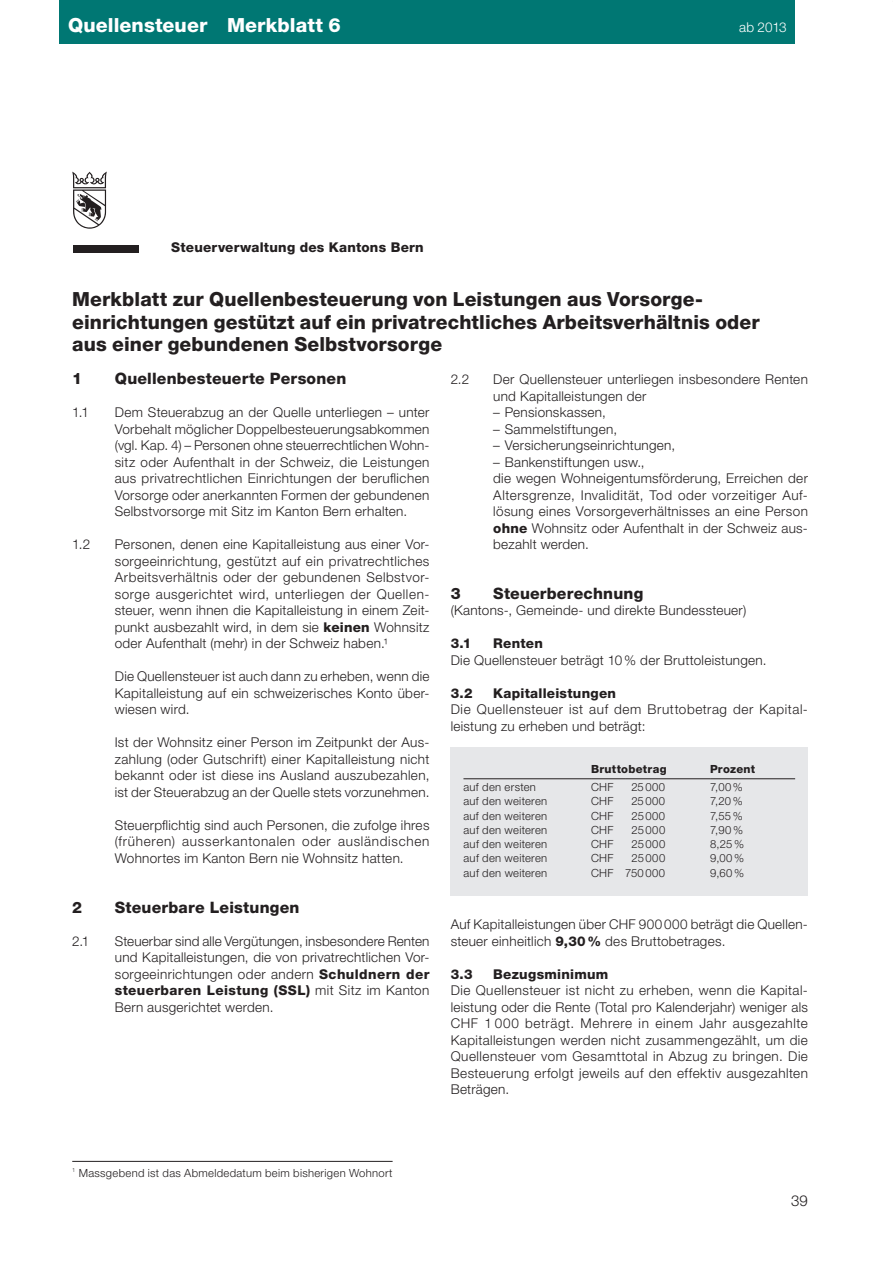
<style>
.page{position:relative;width:893px;height:1263px;background:#fff}
.page>*{position:absolute;margin:0;border:0;box-sizing:border-box;transform-origin:0 0}
.t1{font:800 19.5px/22.5px "Helvetica Neue LT Std";letter-spacing:.005em;color:#231f20}
.t2{font:800 19.5px "Helvetica Neue LT Std";letter-spacing:.005em;color:#fff}
.t3{font:800 15.75px "Helvetica Neue LT Std";letter-spacing:.015em;color:#231f20}
.t4{font:300 15px "Helvetica Neue LT Std";color:#231f20}
.t5{font:300 13.5px/16.5px "Helvetica Neue LT Std";letter-spacing:.025em;color:#231f20;text-align:justify}
.t6{font:800 13.5px "Helvetica Neue LT Std";letter-spacing:.02em;color:#231f20}
.t7{font:300 13.5px "Helvetica Neue LT Std";letter-spacing:-.01em;color:#fff}
.t8{font:300 11.25px "Helvetica Neue LT Std";letter-spacing:.03em;color:#231f20}
.t9{font:800 11.25px "Helvetica Neue LT Std";letter-spacing:.025em;color:#231f20}
.s1{font-weight:800}
</style>
<div class="page">
<div style="left:59px;top:0;width:736px;height:44px;background:#007773"></div>
<div style="left:451px;top:747px;width:357px;height:149px;background:#e6e7e9"></div>
<hr style="left:463px;top:778px;width:128px;height:1px;background:#231f20">
<hr style="left:710px;top:778px;width:85px;height:1px;background:#231f20">
<hr style="left:591px;top:778px;width:34px;height:1px;background:#231f20">
<hr style="left:625px;top:778px;width:85px;height:1px;background:#231f20">
<svg style="left:72px;top:172px;width:35px;height:57px"></svg>
<div style="left:73px;top:245px;width:66px;height:7px;background:#231f20"></div>
<hr style="left:72px;top:1161px;width:321px;height:1px;background:#231f20">
<p class="t2" style="left:68px;top:14px;width:274px">Quellensteuer Merkblatt 6</p>
<p class="t7" style="left:739px;top:19px;width:49px">ab 2013</p>
<p class="t6" style="left:171px;top:240px;width:254px">Steuerverwaltung des Kantons Bern</p>
<p class="t1" style="left:72px;top:288px;width:689px">Merkblatt zur Quellenbesteuerung von Leistungen aus Vorsorge&shy;einrichtungen gestützt auf ein privatrechtliches Arbeitsverhältnis oder aus einer gebundenen Selbstvorsorge</p>
<p class="t3" style="left:72px;top:369px;width:11px">1</p>
<p class="t3" style="left:115px;top:369px;width:233px">Quellenbesteuerte Personen</p>
<p class="t5" style="left:72px;top:404px;width:18px">1.1</p>
<p class="t5" style="left:115px;top:404px;width:316px">Dem Steuerabzug an der Quelle unterliegen – unter Vorbehalt möglicher Doppelbesteuerungsabkommen (vgl. Kap. 4) – Personen ohne steuerrechtlichen Wohn&shy;sitz oder Aufenthalt in der Schweiz, die Leistungen aus privatrechtlichen Einrichtungen der beruflichen Vorsorge oder anerkannten Formen der gebundenen Selbstvorsorge mit Sitz im Kanton Bern erhalten.</p>
<p class="t5" style="left:72px;top:536px;width:20px">1.2</p>
<p class="t5" style="left:115px;top:536px;width:316px">Personen, denen eine Kapitalleistung aus einer Vor&shy;sorgeeinrichtung, gestützt auf ein privatrechtliches Arbeitsverhältnis oder der gebundenen Selbstvor&shy;sorge ausgerichtet wird, unterliegen der Quellen&shy;steuer, wenn ihnen die Kapitalleistung in einem Zeit&shy;punkt ausbezahlt wird, in dem sie <span class="s1">keinen</span> Wohnsitz oder Aufenthalt (mehr) in der Schweiz haben.¹</p>
<p class="t5" style="left:115px;top:668px;width:316px">Die Quellensteuer ist auch dann zu erheben, wenn die Kapitalleistung auf ein schweizerisches Konto über&shy;wiesen wird.</p>
<p class="t5" style="left:115px;top:734px;width:316px">Ist der Wohnsitz einer Person im Zeitpunkt der Aus&shy;zahlung (oder Gutschrift) einer Kapitalleistung nicht bekannt oder ist diese ins Ausland auszubezahlen, ist der Steuerabzug an der Quelle stets vorzunehmen.</p>
<p class="t5" style="left:115px;top:816px;width:316px">Steuerpflichtig sind auch Personen, die zufolge ihres (früheren) ausserkantonalen oder ausländischen Wohnortes im Kanton Bern nie Wohnsitz hatten.</p>
<p class="t3" style="left:72px;top:897px;width:11px">2</p>
<p class="t3" style="left:115px;top:897px;width:186px">Steuerbare Leistungen</p>
<p class="t5" style="left:72px;top:932px;width:19px">2.1</p>
<p class="t5" style="left:115px;top:932px;width:316px">Steuerbar sind alle Vergütungen, insbesondere Renten und Kapitalleistungen, die von privatrechtlichen Vor&shy;sorgeeinrichtungen oder andern <span class="s1">Schuldnern der steuerbaren Leistung (SSL)</span> mit Sitz im Kanton Bern ausgerichtet werden.</p>
<p class="t5" style="left:451px;top:371px;width:20px">2.2</p>
<p class="t5" style="left:493px;top:371px;width:316px">Der Quellensteuer unterliegen insbesondere Renten und Kapitalleistungen der</p>
<p class="t5" style="left:493px;top:404px;width:114px">– Pensionskassen,</p>
<p class="t5" style="left:493px;top:421px;width:125px">– Sammelstiftungen,</p>
<p class="t5" style="left:493px;top:437px;width:184px">– Versicherungseinrichtungen,</p>
<p class="t5" style="left:493px;top:454px;width:316px;text-align:left">– Bankenstiftungen usw.,<br>die wegen Wohneigentumsförderung, Erreichen der Altersgrenze, Invalidität, Tod oder vorzeitiger Auf&shy;lösung eines Vorsorgeverhältnisses an eine Person <span class="s1">ohne</span> Wohnsitz oder Aufenthalt in der Schweiz aus&shy;bezahlt werden.</p>
<p class="t3" style="left:451px;top:584px;width:11px">3</p>
<p class="t3" style="left:493px;top:584px;width:152px">Steuerberechnung</p>
<p class="t5" style="left:451px;top:602px;width:297px">(Kantons-, Gemeinde- und direkte Bundessteuer)</p>
<p class="t6" style="left:451px;top:636px;width:22px">3.1</p>
<p class="t5" style="left:451px;top:635px;width:317px;text-indent:43px"><span class="s1">Renten<br></span>Die Quellensteuer beträgt 10% der Bruttoleistungen.</p>
<p class="t6" style="left:451px;top:685px;width:24px">3.2</p>
<p class="t5" style="left:451px;top:685px;width:359px;text-align:left;text-indent:43px"><span class="s1">Kapitalleistungen<br></span>Die Quellensteuer ist auf dem Bruttobetrag der Kapital&shy;leistung zu erheben und beträgt:</p>
<p class="t9" style="left:591px;top:762px;width:77px">Bruttobetrag</p>
<p class="t9" style="left:710px;top:762px;width:47px">Prozent</p>
<p class="t8" style="left:463px;top:780px;width:74px">auf den ersten</p>
<p class="t8" style="left:591px;top:780px;width:24px">CHF</p>
<p class="t8" style="left:631px;top:780px;width:35px">25000</p>
<p class="t8" style="left:710px;top:780px;width:34px">7,00%</p>
<p class="t8" style="left:463px;top:794px;width:85px">auf den weiteren</p>
<p class="t8" style="left:591px;top:794px;width:24px">CHF</p>
<p class="t8" style="left:631px;top:794px;width:35px">25000</p>
<p class="t8" style="left:710px;top:794px;width:34px">7,20%</p>
<p class="t8" style="left:463px;top:809px;width:85px">auf den weiteren</p>
<p class="t8" style="left:591px;top:809px;width:24px">CHF</p>
<p class="t8" style="left:631px;top:809px;width:35px">25000</p>
<p class="t8" style="left:710px;top:809px;width:34px">7,55%</p>
<p class="t8" style="left:463px;top:823px;width:85px">auf den weiteren</p>
<p class="t8" style="left:591px;top:823px;width:24px">CHF</p>
<p class="t8" style="left:631px;top:823px;width:35px">25000</p>
<p class="t8" style="left:710px;top:823px;width:34px">7,90%</p>
<p class="t8" style="left:463px;top:837px;width:85px">auf den weiteren</p>
<p class="t8" style="left:591px;top:837px;width:24px">CHF</p>
<p class="t8" style="left:631px;top:837px;width:35px">25000</p>
<p class="t8" style="left:710px;top:837px;width:35px">8,25%</p>
<p class="t8" style="left:463px;top:851px;width:85px">auf den weiteren</p>
<p class="t8" style="left:591px;top:851px;width:24px">CHF</p>
<p class="t8" style="left:631px;top:851px;width:35px">25000</p>
<p class="t8" style="left:710px;top:851px;width:35px">9,00%</p>
<p class="t8" style="left:463px;top:866px;width:85px">auf den weiteren</p>
<p class="t8" style="left:591px;top:866px;width:76px">CHF 750 000</p>
<p class="t8" style="left:710px;top:866px;width:35px">9,60%</p>
<p class="t5" style="left:451px;top:916px;width:359px">Auf Kapitalleistungen über CHF 900 000 beträgt die Quellen&shy;steuer einheitlich <span class="s1">9,30%</span> des Bruttobetrages.</p>
<p class="t6" style="left:451px;top:966px;width:23px">3.3</p>
<p class="t5" style="left:451px;top:965px;width:359px;text-align:left;text-indent:43px"><span class="s1">Bezugsminimum<br></span>Die Quellensteuer ist nicht zu erheben, wenn die Kapital&shy;leistung oder die Rente (Total pro Kalenderjahr) weniger als CHF 1 000 beträgt. Mehrere in einem Jahr ausgezahlte Kapitalleistungen werden nicht zusammengezählt, um die Quellensteuer vom Gesamttotal in Abzug zu bringen. Die Besteuerung erfolgt jeweils auf den effektiv ausgezahlten Beträgen.</p>
<p class="t8" style="left:72px;top:1166px;width:322px"><sup>1</sup> Massgebend ist das Abmeldedatum beim bisherigen Wohnort</p>
<p class="t4" style="left:791px;top:1191px;width:18px">39</p>
</div>
